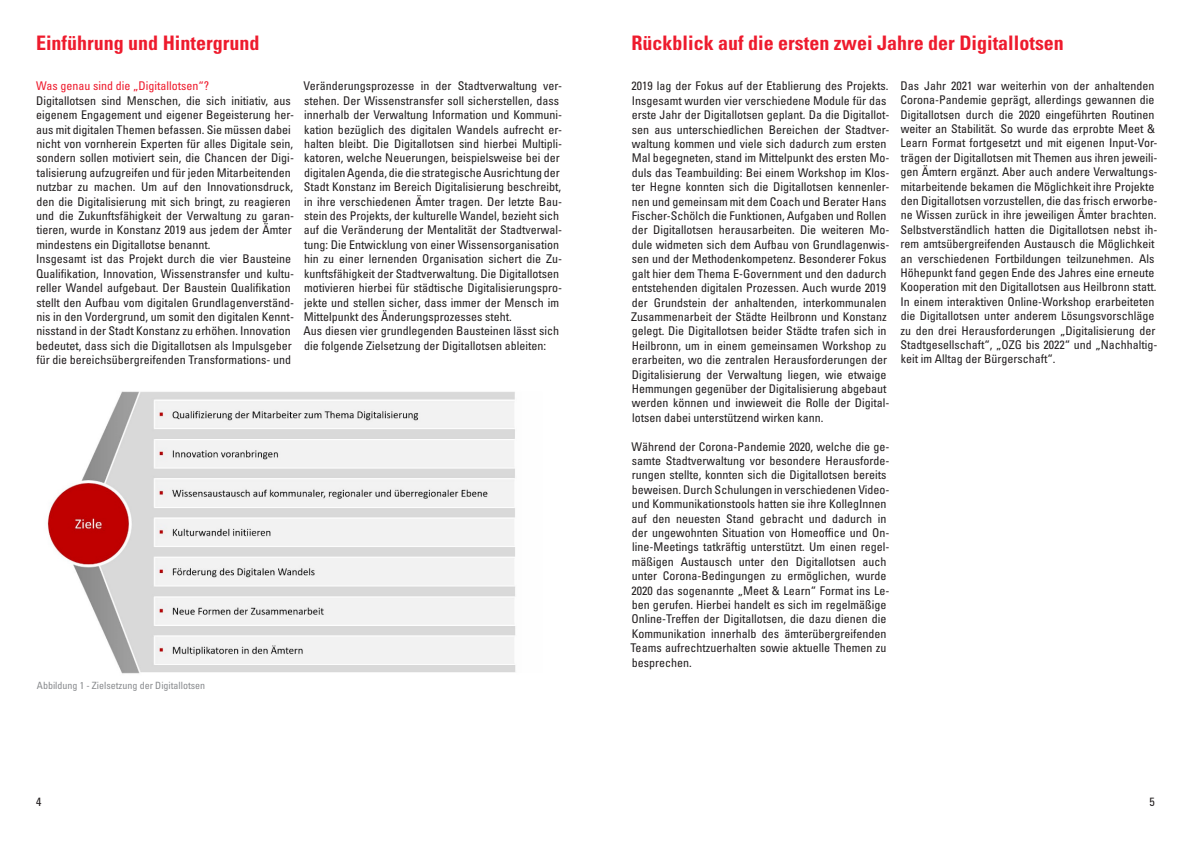
<style>
.page{position:relative;width:1191px;height:842px;background:#fff}
.page>*{position:absolute;margin:0;border:0;box-sizing:border-box;transform-origin:0 0}
.t1{font:700 condensed 20px "Univers LT Pro";color:#ee1b2d}
.t2{font:condensed 12px/14.4px "Univers LT Pro";color:#231f20}
.t3{font:condensed 12px "Univers LT Pro";color:#ee1b2d}
.t4{font:condensed 10px "Univers LT Pro";color:#8a8c8f}
</style>
<div class="page">
<img style="left:47px;top:391px;width:469px;height:283px">
<p class="t1" style="left:36px;top:31px;width:225px">Einführung und Hintergrund</p>
<p class="t1" style="left:631px;top:31px;width:434px">Rückblick auf die ersten zwei Jahre der Digitallotsen</p>
<p class="t3" style="left:36px;top:79px;width:174px">Was genau sind die „Digitallotsen“?</p>
<p class="t2" style="left:36px;top:93px;width:259px">Digitallotsen sind Menschen, die sich initiativ, aus eigenem Engagement und eigener Begeisterung her&shy;aus mit digitalen Themen befassen. Sie müssen dabei nicht von vornherein Experten für alles Digitale sein, sondern sollen motiviert sein, die Chancen der Digi&shy;talisierung aufzugreifen und für jeden Mitarbeitenden nutzbar zu machen. Um auf den Innovationsdruck, den die Digitalisierung mit sich bringt, zu reagieren und die Zukunftsfähigkeit der Verwaltung zu garan&shy;tieren, wurde in Konstanz 2019 aus jedem der Ämter mindestens ein Digitallotse benannt.</p>
<p class="t2" style="left:36px;top:251px;width:259px">Insgesamt ist das Projekt durch die vier Bausteine Qualifikation, Innovation, Wissenstransfer und kultu&shy;reller Wandel aufgebaut. Der Baustein Qualifikation stellt den Aufbau vom digitalen Grundlagenverständ&shy;nis in den Vordergrund, um somit den digitalen Kennt&shy;nisstand in der Stadt Konstanz zu erhöhen. Innovation bedeutet, dass sich die Digitallotsen als Impulsgeber für die bereichsübergreifenden Transformations- und</p>
<p class="t2" style="left:900px;top:78px;width:259px">Das Jahr 2021 war weiterhin von der anhaltenden Corona-Pandemie geprägt, allerdings gewannen die Digitallotsen durch die 2020 eingeführten Routinen weiter an Stabilität. So wurde das erprobte Meet &amp; Learn Format fortgesetzt und mit eigenen Input-Vor&shy;trägen der Digitallotsen mit Themen aus ihren jeweili&shy;gen Ämtern ergänzt. Aber auch andere Verwaltungs&shy;mitarbeitende bekamen die Möglichkeit ihre Projekte den Digitallotsen vorzustellen, die das frisch erworbe&shy;ne Wissen zurück in ihre jeweiligen Ämter brachten.<br>Selbstverständlich hatten die Digitallotsen nebst ih&shy;rem amtsübergreifenden Austausch die Möglichkeit an verschiedenen Fortbildungen teilzunehmen. Als Höhepunkt fand gegen Ende des Jahres eine erneute Kooperation mit den Digitallotsen aus Heilbronn statt.<br>In einem interaktiven Online-Workshop erarbeiteten die Digitallotsen unter anderem Lösungsvorschläge zu den drei Herausforderungen „Digitalisierung der Stadtgesellschaft“, „OZG bis 2022“ und „Nachhaltig&shy;keit im Alltag der Bürgerschaft“.</p>
<p class="t2" style="left:304px;top:79px;width:260px">Veränderungsprozesse in der Stadtverwaltung ver&shy;stehen. Der Wissenstransfer soll sicherstellen, dass innerhalb der Verwaltung Information und Kommuni&shy;kation bezüglich des digitalen Wandels aufrecht er&shy;halten bleibt. Die Digitallotsen sind hierbei Multipli&shy;katoren, welche Neuerungen, beispielsweise bei der digitalen Agenda, die die strategische Ausrichtung der Stadt Konstanz im Bereich Digitalisierung beschreibt, in ihre verschiedenen Ämter tragen. Der letzte Bau&shy;stein des Projekts, der kulturelle Wandel, bezieht sich auf die Veränderung der Mentalität der Stadtverwal&shy;tung: Die Entwicklung von einer Wissensorganisation hin zu einer lernenden Organisation sichert die Zu&shy;kunftsfähigkeit der Stadtverwaltung. Die Digitallotsen motivieren hierbei für städtische Digitalisierungspro&shy;jekte und stellen sicher, dass immer der Mensch im Mittelpunkt des Änderungsprozesses steht.</p>
<p class="t2" style="left:304px;top:323px;width:257px">Aus diesen vier grundlegenden Bausteinen lässt sich die folgende Zielsetzung der Digitallotsen ableiten:</p>
<p class="t2" style="left:631px;top:79px;width:260px">2019 lag der Fokus auf der Etablierung des Projekts.<br>Insgesamt wurden vier verschiedene Module für das erste Jahr der Digitallotsen geplant. Da die Digitallot&shy;sen aus unterschiedlichen Bereichen der Stadtver&shy;waltung kommen und viele sich dadurch zum ersten Mal begegneten, stand im Mittelpunkt des ersten Mo&shy;duls das Teambuilding: Bei einem Workshop im Klos&shy;ter Hegne konnten sich die Digitallotsen kennenler&shy;nen und gemeinsam mit dem Coach und Berater Hans Fischer-Schölch die Funktionen, Aufgaben und Rollen der Digitallotsen herausarbeiten. Die weiteren Mo&shy;dule widmeten sich dem Aufbau von Grundlagenwis&shy;sen und der Methodenkompetenz. Besonderer Fokus galt hier dem Thema E-Government und den dadurch entstehenden digitalen Prozessen. Auch wurde 2019 der Grundstein der anhaltenden, interkommunalen Zusammenarbeit der Städte Heilbronn und Konstanz gelegt. Die Digitallotsen beider Städte trafen sich in Heilbronn, um in einem gemeinsamen Workshop zu erarbeiten, wo die zentralen Herausforderungen der Digitalisierung der Verwaltung liegen, wie etwaige Hemmungen gegenüber der Digitalisierung abgebaut werden können und inwieweit die Rolle der Digital&shy;lotsen dabei unterstützend wirken kann.</p>
<p class="t2" style="left:630px;top:439px;width:260px">Während der Corona-Pandemie 2020, welche die ge&shy;samte Stadtverwaltung vor besondere Herausforde&shy;rungen stellte, konnten sich die Digitallotsen bereits beweisen. Durch Schulungen in verschiedenen Video&shy;und Kommunikationstools hatten sie ihre KollegInnen auf den neuesten Stand gebracht und dadurch in der ungewohnten Situation von Homeoffice und On&shy;line-Meetings tatkräftig unterstützt. Um einen regel&shy;mäßigen Austausch unter den Digitallotsen auch unter Corona-Bedingungen zu ermöglichen, wurde 2020 das sogenannte „Meet &amp; Learn“ Format ins Le&shy;ben gerufen. Hierbei handelt es sich im regelmäßige Online-Treffen der Digitallotsen, die dazu dienen die Kommunikation innerhalb des ämterübergreifenden Teams aufrechtzuerhalten sowie aktuelle Themen zu besprechen.</p>
<p class="t4" style="left:37px;top:679px;width:170px">Abbildung 1 - Zielsetzung der Digitallotsen</p>
<p class="t2" style="left:36px;top:794px;width:7px">4</p>
<p class="t2" style="left:1149px;top:794px;width:7px">5</p>
</div>
